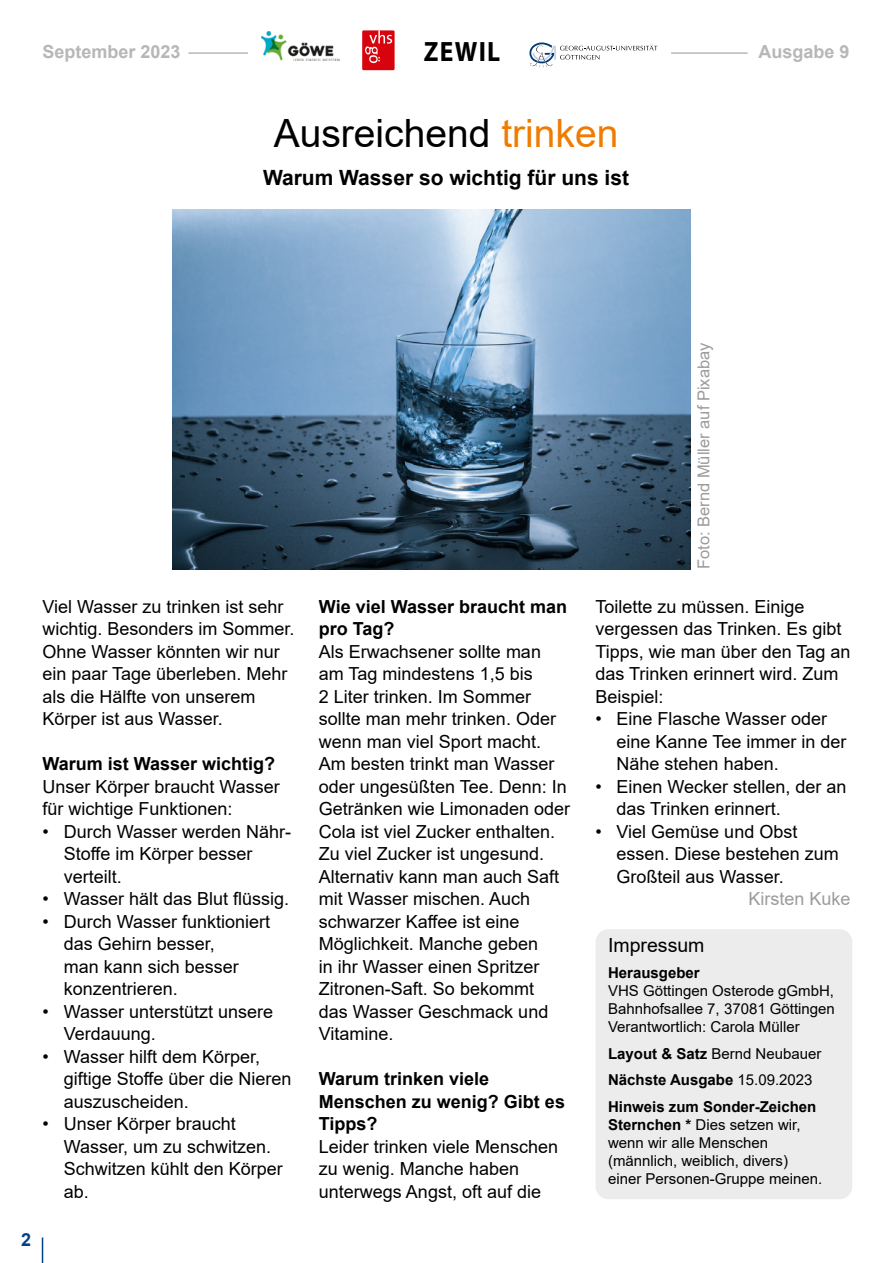
<style>
.page{position:relative;width:893px;height:1263px;background:#fff}
.page>*{position:absolute;margin:0;border:0;box-sizing:border-box;transform-origin:0 0}
.t1{font:39px "Arial";color:#000}
.t2{font:700 28.05px "Myriad Pro";letter-spacing:.05em;color:#000;scale:.91 1}
.t3{font:700 21px "Arial";color:#000}
.t4{font:19.5px "Arial";color:#000}
.t5{font:18px/22.5px "Arial";color:#000}
.t6{font:700 18px/22.5px "Arial";color:#000}
.t7{font:700 18px "Arial";color:#b6b7b8}
.t8{font:18px "Arial";color:#9c9c9d}
.t9{font:700 18px "Arial";color:#004188}
.t10{font:16.5px "Arial";color:#9c9c9d}
.t11{font:15px/18px "Arial";color:#000;text-align:justify}
.t12{font:700 15px/26.5px "Arial";color:#000}
.s1{color:#ef7c00}
.s2{font-weight:400}
.s3{font-weight:700}
</style>
<div class="page">
<svg style="left:42px;top:1237px;width:1px;height:26px"></svg>
<img style="left:173px;top:209px;width:518px;height:360px">
<hr style="left:189px;top:52px;width:59px;height:2px;background:#b6b7b8">
<hr style="left:671px;top:52px;width:77px;height:2px;background:#b6b7b8">
<svg style="left:529px;top:42px;width:128px;height:25px"></svg>
<img style="left:261px;top:32px;width:78px;height:29px">
<div style="left:362px;top:31px;width:33px;height:39px;background:#d7040d"></div>
<svg style="left:365px;top:31px;width:27px;height:32px"></svg>
<div style="left:596px;top:929px;width:256px;height:270px;background:#ececec;border-radius:13px"></div>
<p class="t7" style="left:43px;top:39px;width:140px">September 2023</p>
<h2 class="t2" style="left:424px;top:33px;width:86px">ZEWIL</h2>
<p class="t7" style="left:758px;top:39px;width:93px">Ausgabe 9</p>
<h1 class="t1" style="left:274px;top:107px;width:346px">Ausreichend <span class="s1">trinken</span></h1>
<p class="t3" style="left:263px;top:163px;width:368px">Warum Wasser so wichtig für uns ist</p>
<p class="t5" style="left:43px;top:595px;width:254px">Viel Wasser zu trinken ist sehr wichtig. Besonders im Sommer.<br>Ohne Wasser könnten wir nur ein paar Tage überleben. Mehr als die Hälfte von unserem<br>Körper ist aus Wasser.</p>
<p class="t6" style="left:43px;top:753px;width:234px">Warum ist Wasser wichtig?</p>
<p class="t5" style="left:43px;top:775px;width:239px">Unser Körper braucht Wasser für wichtige Funktionen:</p>
<p class="t5" style="left:64px;top:820px;width:229px;text-indent:-21px">• Durch Wasser werden Nähr-<br>Stoffe im Körper besser verteilt.</p>
<p class="t5" style="left:43px;top:887px;width:248px">• Wasser hält das Blut flüssig.</p>
<p class="t5" style="left:64px;top:910px;width:208px;text-indent:-21px">• Durch Wasser funktioniert das Gehirn besser,<br>man kann sich besser konzentrieren.</p>
<p class="t5" style="left:64px;top:1000px;width:211px;text-indent:-21px">• Wasser unterstützt unsere<br>Verdauung.</p>
<p class="t5" style="left:64px;top:1045px;width:229px;text-indent:-21px">• Wasser hilft dem Körper, giftige Stoffe über die Nieren auszuscheiden.</p>
<p class="t5" style="left:64px;top:1112px;width:221px;text-indent:-21px">• Unser Körper braucht<br>Wasser, um zu schwitzen.<br>Schwitzen kühlt den Körper ab.</p>
<p class="t9" style="left:21px;top:1227px;width:12px">2</p>
<p class="t6" style="left:319px;top:595px;width:250px">Wie viel Wasser braucht man pro Tag?</p>
<p class="t5" style="left:319px;top:640px;width:253px">Als Erwachsener sollte man am Tag mindestens 1,5 bis<br>2 Liter trinken. Im Sommer sollte man mehr trinken. Oder wenn man viel Sport macht.<br>Am besten trinkt man Wasser oder ungesüßten Tee. Denn: In<br>Getränken wie Limonaden oder<br>Cola ist viel Zucker enthalten.<br>Zu viel Zucker ist ungesund.<br>Alternativ kann man auch Saft mit Wasser mischen. Auch schwarzer Kaffee ist eine<br>Möglichkeit. Manche geben<br>in ihr Wasser einen Spritzer<br>Zitronen-Saft. So bekommt<br>das Wasser Geschmack und<br>Vitamine.</p>
<p class="t6" style="left:319px;top:1068px;width:248px">Warum trinken viele<br>Menschen zu wenig? Gibt es<br>Tipps?</p>
<p class="t5" style="left:319px;top:1135px;width:241px">Leider trinken viele Menschen zu wenig. Manche haben unterwegs Angst, oft auf die</p>
<p class="t10" style="left:692px;top:569px;width:228px;rotate:-90deg">Foto: Bernd Müller auf Pixabay</p>
<p class="t5" style="left:595px;top:595px;width:257px">Toilette zu müssen. Einige vergessen das Trinken. Es gibt<br>Tipps, wie man über den Tag an das Trinken erinnert wird. Zum<br>Beispiel:</p>
<p class="t5" style="left:617px;top:707px;width:231px;text-indent:-21px">• Eine Flasche Wasser oder eine Kanne Tee immer in der<br>Nähe stehen haben.</p>
<p class="t5" style="left:617px;top:775px;width:231px;text-indent:-21px">• Einen Wecker stellen, der an das Trinken erinnert.</p>
<p class="t5" style="left:617px;top:820px;width:224px;text-indent:-21px">• Viel Gemüse und Obst essen. Diese bestehen zum<br>Großteil aus Wasser.</p>
<p class="t8" style="left:748px;top:886px;width:104px">Kirsten Kuke</p>
<p class="t4" style="left:608px;top:931px;width:98px">Impressum</p>
<p class="t12" style="left:608px;top:960px;width:93px">Herausgeber</p>
<p class="t11" style="left:608px;top:982px;width:228px">VHS Göttingen Osterode gGmbH, Bahnhofsallee 7, 37081 Göttingen Verantwortlich: Carola Müller</p>
<p class="t12" style="left:608px;top:1040px;width:215px">Layout &amp; Satz <span class="s2">Bernd Neubauer<br></span>Nächste Ausgabe <span class="s2">15.09.2023<br></span>Hinweis zum Sonder-Zeichen</p>
<p class="t11" style="left:608px;top:1115px;width:216px;text-align:left"><span class="s3">Sternchen *</span> Dies setzen wir, wenn wir alle Menschen (männlich, weiblich, divers) einer Personen-Gruppe meinen.</p>
</div>
